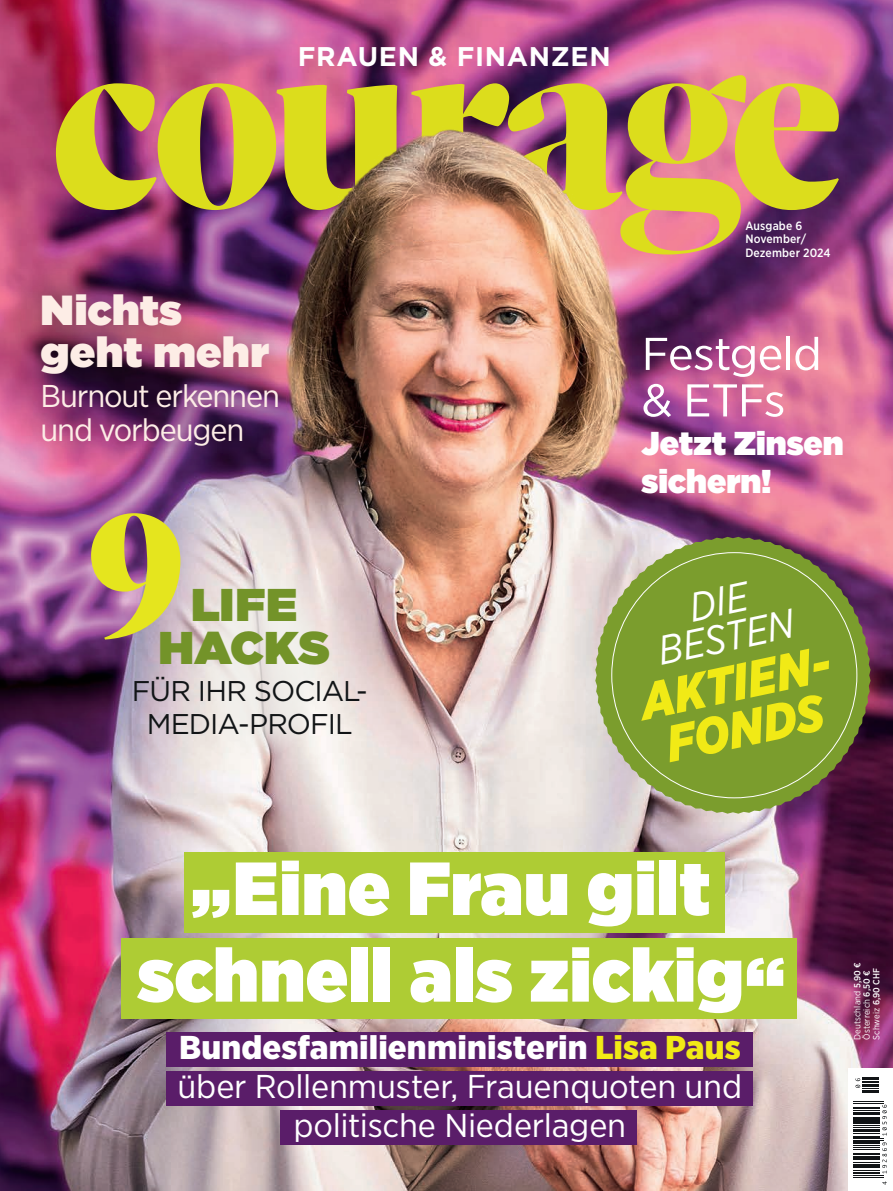
<style>
.page{position:relative;width:893px;height:1191px;background:#fff}
.page>*{position:absolute;margin:0;border:0;box-sizing:border-box;transform-origin:0 0}
.t1{font:900 75px "Gotham Narrow";letter-spacing:.01em;color:#fff;scale:1.05 1}
.t2{font:italic 900 51px/46.5px "Gotham Narrow";color:#f1ea16;text-align:center}
.t3{font:45.9px/46.5px "Gotham Narrow";letter-spacing:-.02em;color:#fff;scale:1.1 1}
.t4{font:900 45.9px/43.5px "Gotham";letter-spacing:.01em;color:#739329;text-align:center}
.t5{font:900 42px/42px "Gotham";letter-spacing:.01em;color:#fdede6}
.t6{font:italic 40.5px/36px "Gotham Narrow";color:#fff;text-align:center}
.t7{font:33px/39px "Gotham Narrow";letter-spacing:-.005em;color:#fff;text-align:center;scale:1.07 1}
.t8{font:900 33px/37.7px "Gotham";color:#fff}
.t9{font:31.5px/34.7px "Gotham Narrow";letter-spacing:-.035em;color:#fdede6;scale:1.06 1}
.t10{font:28.5px/33px "Gotham";letter-spacing:-.035em;color:#111416;text-align:center}
.t11{font:700 27px "Gotham";letter-spacing:.025em;color:#fff}
.t12{font:500 12px/13.5px "Gotham Narrow";letter-spacing:.01em;color:#fff}
.t13{font:9px/9.6px "Gotham Narrow";letter-spacing:.01em;color:#fff}
.s1{font-weight:900}
.s2{font-weight:900;color:#f1ea16}
.s3{font-weight:500}
</style>
<div class="page">
<img style="left:0;top:0;width:893px;height:1191px">
<img style="left:56px;top:75px;width:783px;height:179px">
<div style="left:848px;top:1069px;width:45px;height:122px;background:#fff"></div>
<hr style="left:853px;top:1176px;width:31px;height:1px;background:#111416">
<hr style="left:853px;top:1175px;width:31px;height:1px;background:#111416">
<svg style="left:853px;top:1104px;width:34px;height:69px"></svg>
<hr style="left:853px;top:1103px;width:31px;height:1px;background:#111416">
<hr style="left:853px;top:1101px;width:31px;height:1px;background:#111416">
<svg style="left:855px;top:1077px;width:23px;height:16px"></svg>
<div style="left:8px;top:260px;width:303px;height:218px;background:#111416;opacity:.7"></div>
<div style="left:185px;top:852px;width:540px;height:81px;background:#aecc34"></div>
<div style="left:122px;top:938px;width:674px;height:81px;background:#aecc34"></div>
<svg style="left:595px;top:537px;width:276px;height:276px;background:#849645"></svg>
<svg style="left:91px;top:513px;width:89px;height:126px;background:#c3ac5e"></svg>
<div style="left:202px;top:567px;width:122px;height:189px;background:#f0efeb;border-radius:50%"></div>
<div style="left:166px;top:1032px;width:586px;height:34px;background:#5a1d69"></div>
<div style="left:166px;top:1071px;width:586px;height:34px;background:#5a1d69"></div>
<div style="left:281px;top:1110px;width:356px;height:34px;background:#5a1d69"></div>
<p class="t11" style="left:298px;top:38px;width:314px">FRAUEN &amp; FINANZEN</p>
<p class="t5" style="left:40px;top:288px;width:230px">Nichts geht mehr</p>
<p class="t9" style="left:40px;top:378px;width:227px">Burnout erkennen und vorbeugen</p>
<h3 class="t4" style="left:159px;top:582px;width:173px">LIFE<br>HACKS</h3>
<p class="t10" style="left:132px;top:674px;width:237px">FÜR IHR SOCIAL-<br>MEDIA-PROFIL</p>
<p class="t12" style="left:745px;top:219px;width:87px">Ausgabe 6<br>November/<br>Dezember 2024</p>
<h3 class="t3" style="left:642px;top:330px;width:165px">Festgeld &amp; ETFs</h3>
<p class="t8" style="left:642px;top:424px;width:204px">Jetzt Zinsen sichern!</p>
<p class="t6" style="left:647px;top:598px;width:140px;rotate:-12deg">DIE<br>BESTEN</p>
<h2 class="t2" style="left:636px;top:679px;width:201px;rotate:-12deg">AKTIEN-<br>FONDS</h2>
<h1 class="t1" style="left:191px;top:837px;width:496px">„Eine Frau gilt</h1>
<h1 class="t1" style="left:137px;top:924px;width:618px">schnell als zickig“</h1>
<p class="t7" style="left:178px;top:1026px;width:529px"><span class="s1">Bundesfamilienministerin</span> <span class="s2">Lisa Paus </span>über Rollenmuster, Frauenquoten und politische Niederlagen</p>
<p class="t13" style="left:852px;top:1040px;width:79px;rotate:-90deg">Deutschland <span class="s3">5,90 €<br></span>Österreich <span class="s3">6,50 €<br></span>Schweiz <span class="s3">6,90 CHF</span></p>
</div>
